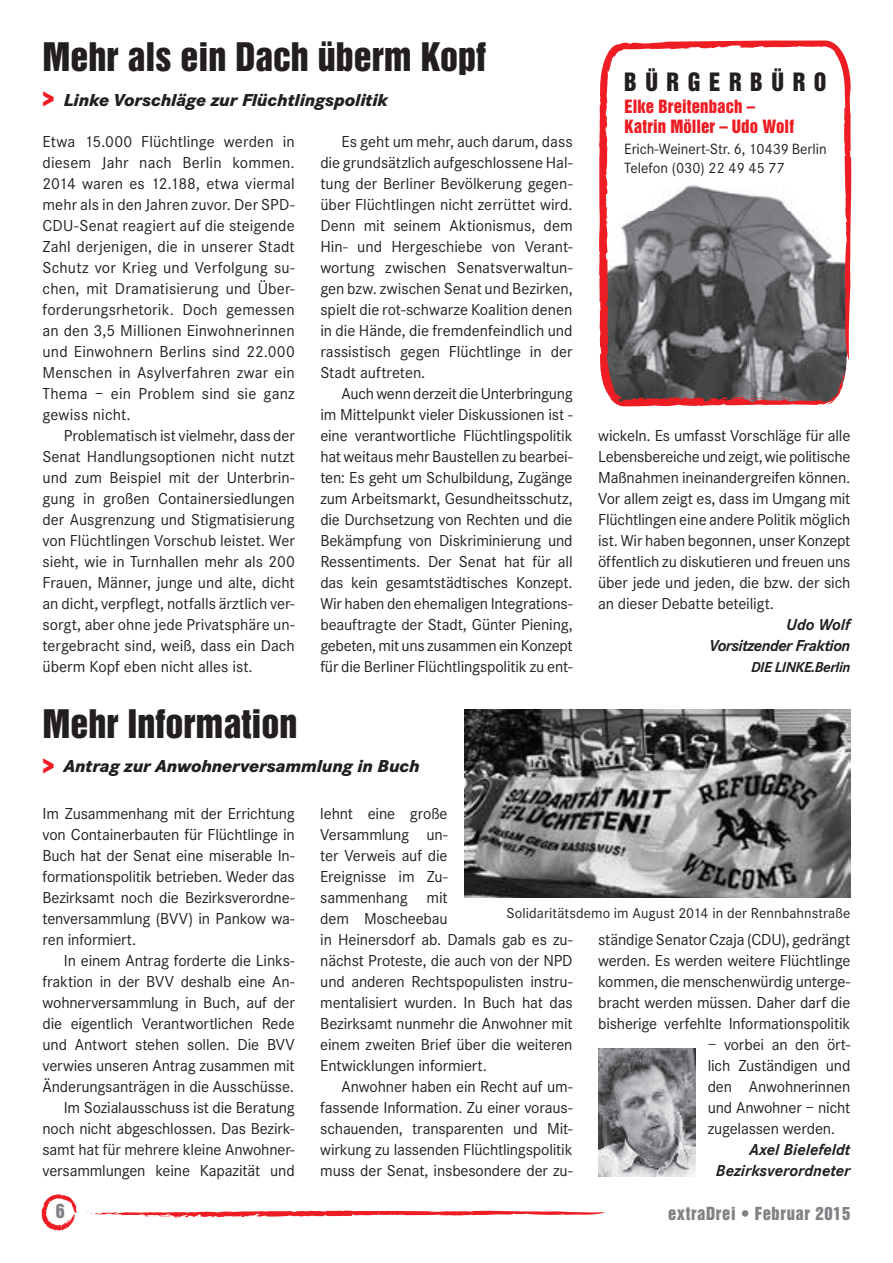
<style>
.page{position:relative;width:893px;height:1263px;background:#fff}
.page>*{position:absolute;margin:0;border:0;box-sizing:border-box;transform-origin:0 0}
.t1{font:36px "Helvetica Inserat LT Std";color:#231f20}
.t2{font:23.1px "Helvetica Inserat";letter-spacing:.375em;color:#231f20}
.t3{font:italic 800 18px "Corporate S";letter-spacing:-.005em;color:#231f20}
.t4{font:18px "Helvetica Inserat LT Std";color:#808285}
.t5{font:16.8px/19.8px "Helvetica Inserat LT Std";letter-spacing:.005em;color:#ee1d23}
.t6{font:16.5px/21px "Corporate S";letter-spacing:-.01em;color:#231f20;text-align:justify}
.t7{font:italic 700 16.5px/21px "Corporate S";color:#231f20;text-align:right}
.t8{font:italic 700 16.5px/21px "Corporate S";letter-spacing:-.03em;color:#231f20;text-align:right}
.t9{font:16.5px "Helvetica Inserat LT Std";letter-spacing:.04em;color:#808285}
.t10{font:15.45px/18.5px "Corporate S";letter-spacing:-.005em;color:#231f20}
.t11{font:15.45px/19px "Helvetica Inserat";color:#ee1d23}
.t12{font:15px "Corporate S";letter-spacing:.005em;color:#231f20}
.t13{font:italic 700 15px "Corporate S";letter-spacing:-.03em;color:#231f20}
.s1{font-style:normal;font-size:24px;color:#ee1d23}
</style>
<div class="page">
<svg style="left:42px;top:1194px;width:35px;height:36px"></svg>
<svg style="left:85px;top:1210px;width:520px;height:8px"></svg>
<svg style="left:599px;top:41px;width:252px;height:365px"></svg>
<svg style="left:845px;top:358px;width:2px;height:14px"></svg>
<div style="left:624px;top:100px;width:201px;height:41px;background:#fff"></div>
<img style="left:465px;top:709px;width:385px;height:188px">
<img style="left:598px;top:1049px;width:98px;height:127px">
<h1 class="t1" style="left:43px;top:36px;width:445px">Mehr als ein Dach überm Kopf</h1>
<p class="t3" style="left:43px;top:89px;width:347px"><span class="s1">&gt;</span> Linke Vorschläge zur Flüchtlingspolitik</p>
<p class="t6" style="left:43px;top:131px;width:254px">Etwa 15.000 Flüchtlinge werden in diesem Jahr nach Berlin kommen.<br>2014 waren es 12.188, etwa viermal mehr als in den Jahren zuvor. Der SPD-CDU-Senat reagiert auf die steigende Zahl derjenigen, die in unserer Stadt Schutz vor Krieg und Verfolgung su&shy;chen, mit Dramatisierung und Über&shy;forderungsrhetorik. Doch gemessen an den 3,5 Millionen Einwohnerinnen und Einwohnern Berlins sind 22.000<br>Menschen in Asylverfahren zwar ein Thema – ein Problem sind sie ganz gewiss nicht.</p>
<p class="t6" style="left:43px;top:425px;width:254px;text-indent:21px">Problematisch ist vielmehr, dass der Senat Handlungsoptionen nicht nutzt und zum Beispiel mit der Unterbrin&shy;gung in großen Containersiedlungen der Ausgrenzung und Stigmatisierung von Flüchtlingen Vorschub leistet. Wer sieht, wie in Turnhallen mehr als 200<br>Frauen, Männer, junge und alte, dicht an dicht, verpflegt, notfalls ärztlich ver&shy;sorgt, aber ohne jede Privatsphäre un&shy;tergebracht sind, weiß, dass ein Dach überm Kopf eben nicht alles ist.</p>
<p class="t6" style="left:320px;top:131px;width:254px;text-indent:21px">Es geht um mehr, auch darum, dass die grundsätzlich aufgeschlossene Hal&shy;tung der Berliner Bevölkerung gegen&shy;über Flüchtlingen nicht zerrüttet wird.<br>Denn mit seinem Aktionismus, dem Hin- und Hergeschiebe von Verant&shy;wortung zwischen Senatsverwaltun&shy;gen bzw. zwischen Senat und Bezirken, spielt die rot-schwarze Koalition denen in die Hände, die fremdenfeindlich und rassistisch gegen Flüchtlinge in der Stadt auftreten.</p>
<p class="t6" style="left:320px;top:383px;width:254px;text-indent:21px">Auch wenn derzeit die Unterbringung im Mittelpunkt vieler Diskussionen ist - eine verantwortliche Flüchtlingspolitik hat weitaus mehr Baustellen zu bearbei&shy;ten: Es geht um Schulbildung, Zugänge zum Arbeitsmarkt, Gesundheitsschutz, die Durchsetzung von Rechten und die Bekämpfung von Diskriminierung und Ressentiments. Der Senat hat für all das kein gesamtstädtisches Konzept.<br>Wir haben den ehemaligen Integrations&shy;beauftragte der Stadt, Günter Piening, gebeten, mit uns zusammen ein Konzept für die Berliner Flüchtlingspolitik zu ent-</p>
<h2 class="t2" style="left:624px;top:68px;width:204px">BÜRGERBÜRO</h2>
<p class="t11" style="left:624px;top:98px;width:154px">Elke Breitenbach –<br>Katrin Möller – Udo Wolf</p>
<p class="t10" style="left:624px;top:140px;width:204px">Erich-Weinert-Str. 6, 10439 Berlin<br>Telefon (030) 22 49 45 77</p>
<p class="t5" style="left:624px;top:97px;width:171px">Elke Breitenbach –<br>Katrin Möller – Udo Wolf</p>
<p class="t6" style="left:598px;top:426px;width:254px">wickeln. Es umfasst Vorschläge für alle Lebensbereiche und zeigt, wie politische Maßnahmen ineinandergreifen können.<br>Vor allem zeigt es, dass im Umgang mit Flüchtlingen eine andere Politik möglich ist. Wir haben begonnen, unser Konzept öffentlich zu diskutieren und freuen uns über jede und jeden, die bzw. der sich an dieser Debatte beteiligt.</p>
<p class="t8" style="left:710px;top:614px;width:142px">Udo Wolf<br>Vorsitzender Fraktion</p>
<p class="t13" style="left:751px;top:658px;width:101px">DIE LINKE.Berlin</p>
<h1 class="t1" style="left:43px;top:702px;width:257px">Mehr Information</h1>
<p class="t3" style="left:43px;top:755px;width:379px"><span class="s1">&gt;</span> Antrag zur Anwohnerversammlung in Buch</p>
<p class="t6" style="left:43px;top:803px;width:254px">Im Zusammenhang mit der Errichtung von Containerbauten für Flüchtlinge in Buch hat der Senat eine miserable In&shy;formationspolitik betrieben. Weder das Bezirksamt noch die Bezirksverordne&shy;tenversammlung (BVV) in Pankow wa&shy;ren informiert.</p>
<p class="t6" style="left:43px;top:950px;width:254px;text-align:right">In einem Antrag forderte die Links&shy;fraktion in der BVV deshalb eine An&shy;wohnerversammlung in Buch, auf der die eigentlich Verantwortlichen Rede und Antwort stehen sollen. Die BVV verwies unseren Antrag zusammen mit Änderungsanträgen in die Ausschüsse.<br>Im Sozialausschuss ist die Beratung noch nicht abgeschlossen. Das Bezirk&shy;samt hat für mehrere kleine Anwohner&shy;versammlungen keine Kapazität und</p>
<p class="t6" style="left:320px;top:803px;width:254px;text-align:left">lehnt eine große<br>Versammlung un-<br>ter Verweis auf die<br>Ereignisse im Zu-<br>sammenhang mit<br>dem Moscheebau<br>in Heinersdorf ab. Damals gab es zu&shy;nächst Proteste, die auch von der NPD und anderen Rechtspopulisten instru&shy;mentalisiert wurden. In Buch hat das<br>Bezirksamt nunmehr die Anwohner mit einem zweiten Brief über die weiteren<br>Entwicklungen informiert.</p>
<p class="t6" style="left:320px;top:1076px;width:254px;text-indent:21px">Anwohner haben ein Recht auf um&shy;fassende Information. Zu einer voraus&shy;schauenden, transparenten und Mit&shy;wirkung zu lassenden Flüchtlingspolitik muss der Senat, insbesondere der zu-</p>
<p class="t12" style="left:506px;top:905px;width:345px">Solidaritätsdemo im August 2014 in der Rennbahnstraße</p>
<p class="t6" style="left:598px;top:929px;width:254px">ständige Senator Czaja (CDU), gedrängt werden. Es werden weitere Flüchtlinge kommen, die menschenwürdig unterge&shy;bracht werden müssen. Daher darf die bisherige verfehlte Informationspolitik</p>
<p class="t6" style="left:708px;top:1034px;width:144px">– vorbei an den ört&shy;lich Zuständigen und den Anwohnerinnen und Anwohner – nicht zugelassen werden.</p>
<p class="t7" style="left:716px;top:1139px;width:136px">Axel Bielefeldt<br>Bezirksverordneter</p>
<p class="t4" style="left:56px;top:1200px;width:10px">6</p>
<p class="t9" style="left:668px;top:1203px;width:184px">extraDrei • Februar 2015</p>
</div>
